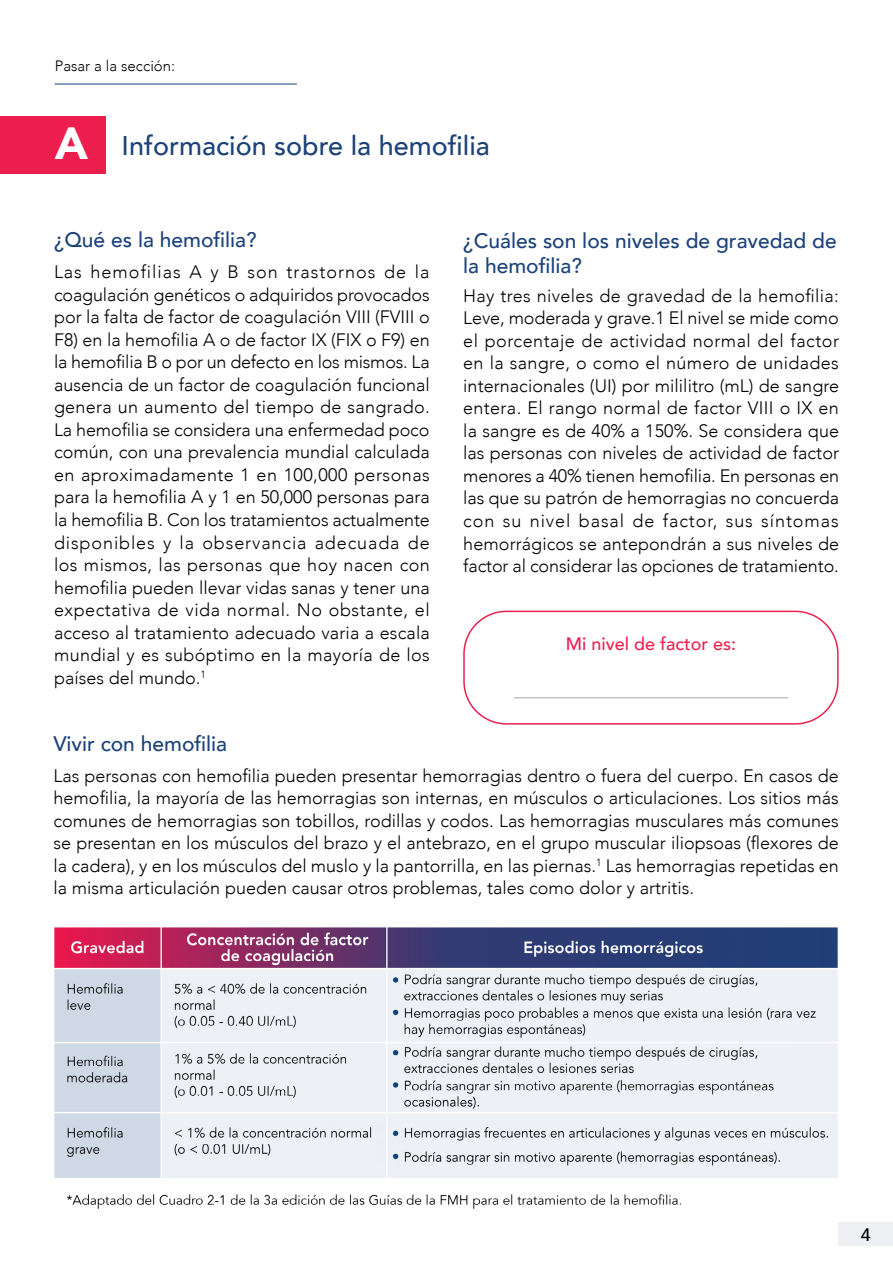
<style>
.page{position:relative;width:893px;height:1263px;background:#fff}
.page>*{position:absolute;margin:0;border:0;box-sizing:border-box;transform-origin:0 0}
.t1{font:500 27px "Avenir";color:#1c4279}
.t2{font:500 21px/25.2px "Avenir";color:#1c4279}
.t3{font:300 18px/22.5px "Avenir";color:#000;text-align:justify}
.t4{font:500 18px "Avenir";color:#eb234f}
.t5{font:500 18px "Avenir";color:#000}
.t6{font:300 15px "Avenir";color:#000}
.s1{font-weight:900;font-size:45px;color:#fff}
</style>
<div class="page">
<div style="left:839px;top:1222px;width:54px;height:24px;background:#eff0f3"></div>
<div style="left:0;top:116px;width:106px;height:57px;background:#eb1e4e"></div>
<div style="left:463px;top:611px;width:376px;height:114px;border:2px solid #ea214f;border-radius:43px"></div>
<hr style="left:514px;top:697px;width:274px;height:1px;background:#a9a5a4">
<img style="left:54px;top:927px;width:784px;height:282px">
<hr style="left:55px;top:84px;width:242px;height:1px;background:#1c4279">
<p class="t6" style="left:55px;top:57px;width:122px">Pasar a la sección:</p>
<h1 class="t1" style="left:55px;top:122px;width:437px"><span class="s1">A</span> Información sobre la hemofilia</h1>
<p class="t2" style="left:54px;top:226px;width:204px">¿Qué es la hemofilia?</p>
<p class="t3" style="left:54px;top:261px;width:377px">Las hemofilias A y B son trastornos de la coagulación genéticos o adquiridos provocados por la falta de factor de coagulación VIII (FVIII o F8) en la hemofilia A o de factor IX (FIX o F9) en la hemofilia B o por un defecto en los mismos. La ausencia de un factor de coagulación funcional genera un aumento del tiempo de sangrado.<br>La hemofilia se considera una enfermedad poco común, con una prevalencia mundial calculada en aproximadamente 1 en 100,000 personas para la hemofilia A y 1 en 50,000 personas para la hemofilia B. Con los tratamientos actualmente disponibles y la observancia adecuada de los mismos, las personas que hoy nacen con hemofilia pueden llevar vidas sanas y tener una expectativa de vida normal. No obstante, el acceso al tratamiento adecuado varia a escala mundial y es subóptimo en la mayoría de los países del mundo.<sup>1</sup></p>
<p class="t2" style="left:463px;top:227px;width:375px">¿Cuáles son los niveles de gravedad de la hemofilia?</p>
<p class="t3" style="left:463px;top:285px;width:377px">Hay tres niveles de gravedad de la hemofilia:<br>Leve, moderada y grave.1 El nivel se mide como el porcentaje de actividad normal del factor en la sangre, o como el número de unidades internacionales (UI) por mililitro (mL) de sangre entera. El rango normal de factor VIII o IX en la sangre es de 40% a 150%. Se considera que las personas con niveles de actividad de factor menores a 40% tienen hemofilia. En personas en las que su patrón de hemorragias no concuerda con su nivel basal de factor, sus síntomas hemorrágicos se antepondrán a sus niveles de factor al considerar las opciones de tratamiento.</p>
<p class="t4" style="left:566px;top:628px;width:172px">Mi nivel de factor es:</p>
<p class="t2" style="left:54px;top:730px;width:175px">Vivir con hemofilia</p>
<p class="t3" style="left:54px;top:764px;width:787px">Las personas con hemofilia pueden presentar hemorragias dentro o fuera del cuerpo. En casos de hemofilia, la mayoría de las hemorragias son internas, en músculos o articulaciones. Los sitios más comunes de hemorragias son tobillos, rodillas y codos. Las hemorragias musculares más comunes se presentan en los músculos del brazo y el antebrazo, en el grupo muscular iliopsoas (flexores de la cadera), y en los músculos del muslo y la pantorrilla, en las piernas.<sup>1</sup> Las hemorragias repetidas en la misma articulación pueden causar otros problemas, tales como dolor y artritis.</p>
<p class="t5" style="left:861px;top:1219px;width:12px">4</p>
</div>
